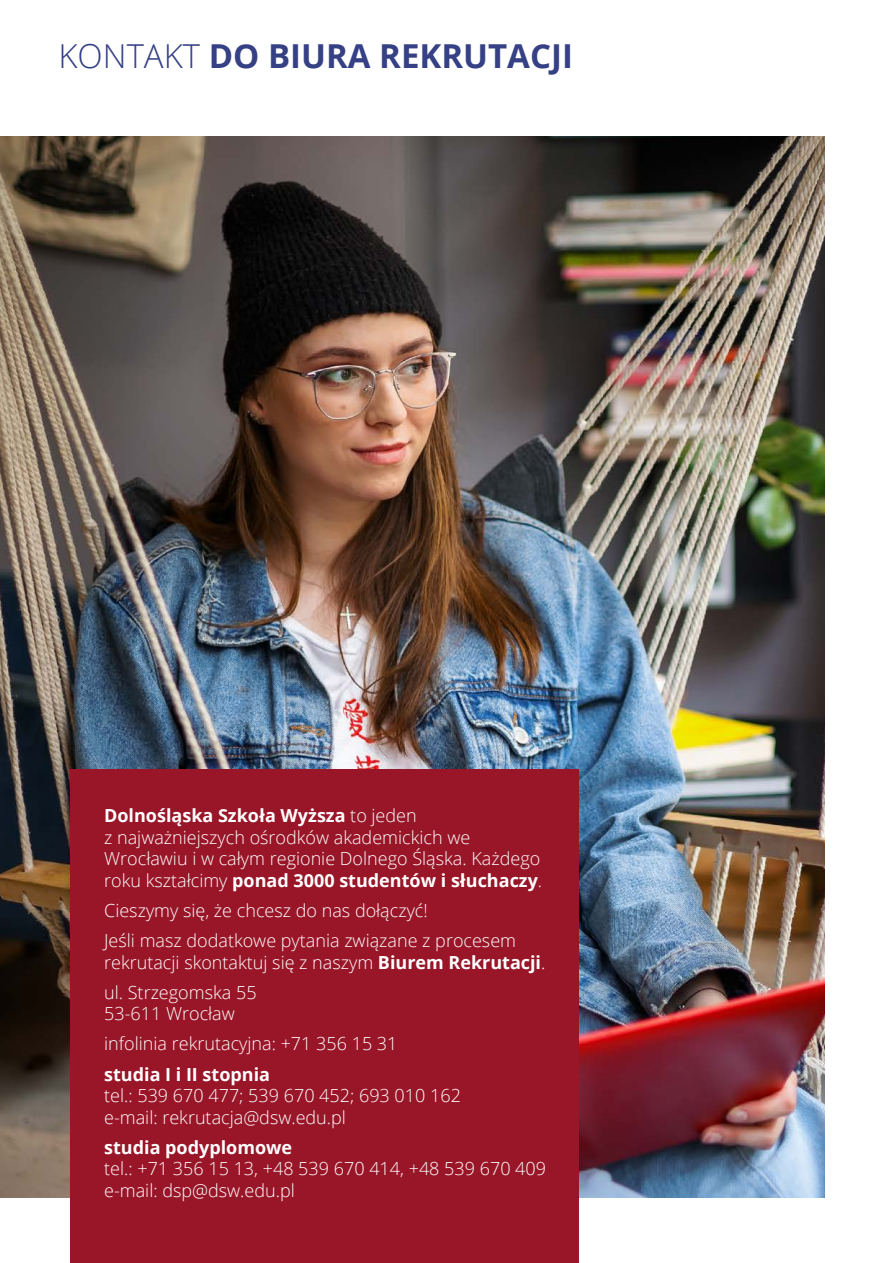
<style>
.page{position:relative;width:893px;height:1263px;background:#fff}
.page>*{position:absolute;margin:0;border:0;box-sizing:border-box;transform-origin:0 0}
.t1{font:700 33px "Open Sans";color:#354085}
.t2{font:300 18px/21.6px "Open Sans";color:#fff}
.t3{font:700 18px "Open Sans";color:#fff}
.s1{font-weight:300}
.s2{font-weight:700}
</style>
<div class="page">
<img style="left:0;top:136px;width:825px;height:1061px">
<div style="left:70px;top:770px;width:508px;height:493px;background:#991628"></div>
<h1 class="t1" style="left:58px;top:32px;width:516px"><span class="s1">KONTAKT</span> DO BIURA REKRUTACJI</h1>
<p class="t2" style="left:104px;top:804px;width:439px"><span class="s2">Dolnośląska Szkoła Wyższa</span> to jeden<br>z najważniejszych ośrodków akademickich we Wrocławiu i w całym regionie Dolnego Śląska. Każdego roku kształcimy <span class="s2">ponad 3000 studentów i słuchaczy</span>.</p>
<p class="t2" style="left:104px;top:895px;width:413px;line-height:30.2px">Cieszymy się, że chcesz do nas dołączyć!<br>Jeśli masz dodatkowe pytania związane z procesem</p>
<p class="t2" style="left:104px;top:946px;width:443px;line-height:30.2px">rekrutacji skontaktuj się z naszym <span class="s2">Biurem Rekrutacji</span>. ul. Strzegomska 55</p>
<p class="t2" style="left:104px;top:998px;width:295px;line-height:30.2px">53-611 Wrocław<br>infolinia rekrutacyjna: +71 356 15 31</p>
<p class="t3" style="left:104px;top:1061px;width:167px">studia I i II stopnia</p>
<p class="t2" style="left:104px;top:1084px;width:358px">tel.: 539 670 477; 539 670 452; 693 010 162 e-mail: rekrutacja@dsw.edu.pl</p>
<p class="t3" style="left:104px;top:1134px;width:190px">studia podyplomowe</p>
<p class="t2" style="left:104px;top:1157px;width:443px">tel.: +71 356 15 13, +48 539 670 414, +48 539 670 409 e-mail: dsp@dsw.edu.pl</p>
</div>
